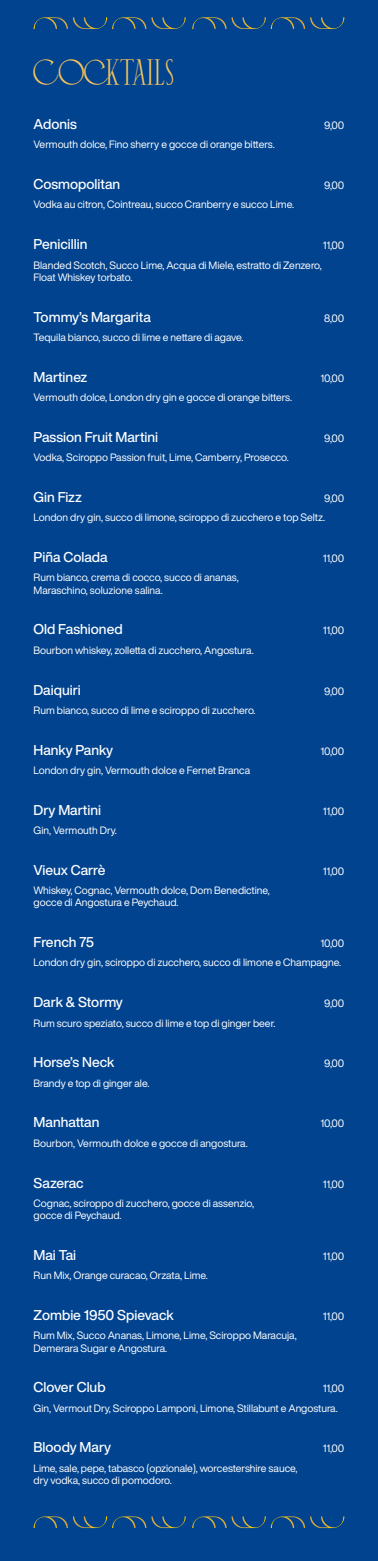
<style>
.page{position:relative;width:378px;height:1561px;background:#01438f}
.page>*{position:absolute;margin:0;border:0;box-sizing:border-box;transform-origin:0 0}
.t1{font:34.75px "Cyrano";letter-spacing:.015em;color:#f9c55b}
.t2{font:500 14px "Helvetica Now Display";color:#fff}
.t3{font:10.5px/12.2px "Helvetica Now Display";color:#fff}
</style>
<div class="page">
<svg style="left:34px;top:17px;width:152px;height:12px"></svg>
<svg style="left:192px;top:17px;width:152px;height:12px"></svg>
<svg style="left:34px;top:1516px;width:152px;height:12px"></svg>
<svg style="left:192px;top:1516px;width:152px;height:12px"></svg>
<h1 class="t1" style="left:34px;top:55px;width:142px">COCKTAILS</h1>
<h2 class="t2" style="left:34px;top:114px;width:45px">Adonis</h2>
<p class="t3" style="left:34px;top:138px;width:243px">Vermouth dolce, Fino sherry e gocce di orange bitters.</p>
<h2 class="t2" style="left:34px;top:175px;width:88px">Cosmopolitan</h2>
<p class="t3" style="left:34px;top:199px;width:262px">Vodka au citron, Cointreau, succo Cranberry e succo Lime.</p>
<p class="t3" style="left:324px;top:119px;width:22px">9,00</p>
<p class="t3" style="left:324px;top:179px;width:22px">9,00</p>
<h2 class="t2" style="left:34px;top:235px;width:55px">Penicillin</h2>
<p class="t3" style="left:34px;top:259px;width:290px">Blanded Scotch, Succo Lime, Acqua di Miele, estratto di Zenzero,<br>Float Whiskey torbato.</p>
<p class="t3" style="left:323px;top:239px;width:23px">11,00</p>
<h2 class="t2" style="left:34px;top:307px;width:119px">Tommy’s Margarita</h2>
<p class="t3" style="left:34px;top:331px;width:211px">Tequila bianco, succo di lime e nettare di agave.</p>
<p class="t3" style="left:324px;top:312px;width:22px">8,00</p>
<h2 class="t2" style="left:34px;top:367px;width:55px">Martinez</h2>
<p class="t3" style="left:34px;top:391px;width:260px">Vermouth dolce, London dry gin e gocce di orange bitters.</p>
<p class="t3" style="left:320px;top:372px;width:26px">10,00</p>
<h2 class="t2" style="left:34px;top:427px;width:126px">Passion Fruit Martini</h2>
<p class="t3" style="left:34px;top:451px;width:257px">Vodka, Sciroppo Passion fruit, Lime, Camberry, Prosecco.</p>
<p class="t3" style="left:324px;top:432px;width:22px">9,00</p>
<h2 class="t2" style="left:34px;top:487px;width:50px">Gin Fizz</h2>
<p class="t3" style="left:34px;top:511px;width:293px">London dry gin, succo di limone, sciroppo di zucchero e top Seltz.</p>
<p class="t3" style="left:324px;top:492px;width:22px">9,00</p>
<h2 class="t2" style="left:34px;top:547px;width:76px">Piña Colada</h2>
<p class="t3" style="left:34px;top:571px;width:207px">Rum bianco, crema di cocco, succo di ananas,<br>Maraschino, soluzione salina.</p>
<p class="t3" style="left:323px;top:552px;width:23px">11,00</p>
<h2 class="t2" style="left:34px;top:620px;width:91px">Old Fashioned</h2>
<p class="t3" style="left:34px;top:644px;width:222px">Bourbon whiskey, zolletta di zucchero, Angostura.</p>
<p class="t3" style="left:323px;top:624px;width:23px">11,00</p>
<h2 class="t2" style="left:34px;top:680px;width:49px">Daiquiri</h2>
<p class="t3" style="left:34px;top:704px;width:224px">Rum bianco, succo di lime e sciroppo di zucchero.</p>
<p class="t3" style="left:324px;top:684px;width:22px">9,00</p>
<h2 class="t2" style="left:34px;top:740px;width:81px">Hanky Panky</h2>
<p class="t3" style="left:34px;top:764px;width:218px">London dry gin, Vermouth dolce e Fernet Branca</p>
<p class="t3" style="left:320px;top:745px;width:26px">10,00</p>
<h2 class="t2" style="left:34px;top:800px;width:69px">Dry Martini</h2>
<p class="t3" style="left:34px;top:824px;width:85px">Gin, Vermouth Dry.</p>
<p class="t3" style="left:323px;top:805px;width:23px">11,00</p>
<h2 class="t2" style="left:34px;top:860px;width:74px">Vieux Carrè</h2>
<p class="t3" style="left:34px;top:884px;width:238px">Whiskey, Cognac, Vermouth dolce, Dom Benedictine, gocce di Angostura e Peychaud.</p>
<p class="t3" style="left:323px;top:865px;width:23px">11,00</p>
<h2 class="t2" style="left:34px;top:932px;width:62px">French 75</h2>
<p class="t3" style="left:34px;top:956px;width:309px">London dry gin, sciroppo di zucchero, succo di limone e Champagne.</p>
<p class="t3" style="left:320px;top:937px;width:26px">10,00</p>
<h2 class="t2" style="left:34px;top:992px;width:91px">Dark &amp; Stormy</h2>
<p class="t3" style="left:34px;top:1016px;width:243px">Rum scuro speziato, succo di lime e top di ginger beer.</p>
<p class="t3" style="left:324px;top:997px;width:22px">9,00</p>
<h2 class="t2" style="left:34px;top:1053px;width:82px">Horse’s Neck</h2>
<p class="t3" style="left:34px;top:1076px;width:117px">Brandy e top di ginger ale.</p>
<p class="t3" style="left:324px;top:1057px;width:22px">9,00</p>
<h2 class="t2" style="left:34px;top:1113px;width:67px">Manhattan</h2>
<p class="t3" style="left:34px;top:1137px;width:216px">Bourbon, Vermouth dolce e gocce di angostura.</p>
<p class="t3" style="left:320px;top:1117px;width:26px">10,00</p>
<h2 class="t2" style="left:34px;top:1173px;width:52px">Sazerac</h2>
<p class="t3" style="left:34px;top:1197px;width:222px">Cognac, sciroppo di zucchero, gocce di assenzio, gocce di Peychaud.</p>
<p class="t3" style="left:323px;top:1177px;width:23px">11,00</p>
<h2 class="t2" style="left:34px;top:1245px;width:44px">Mai Tai</h2>
<p class="t3" style="left:34px;top:1269px;width:176px">Run Mix, Orange curacao, Orzata, Lime.</p>
<p class="t3" style="left:323px;top:1250px;width:23px">11,00</p>
<h2 class="t2" style="left:34px;top:1305px;width:142px">Zombie 1950 Spievack</h2>
<p class="t3" style="left:34px;top:1329px;width:265px">Rum Mix, Succo Ananas, Limone, Lime, Sciroppo Maracuja,<br>Demerara Sugar e Angostura.</p>
<p class="t3" style="left:323px;top:1310px;width:23px">11,00</p>
<h2 class="t2" style="left:34px;top:1377px;width:74px">Clover Club</h2>
<p class="t3" style="left:34px;top:1401px;width:306px">Gin, Vermout Dry, Sciroppo Lamponi, Limone, Stillabunt e Angostura.</p>
<p class="t3" style="left:323px;top:1382px;width:23px">11,00</p>
<h2 class="t2" style="left:34px;top:1438px;width:79px">Bloody Mary</h2>
<p class="t3" style="left:34px;top:1461px;width:265px">Lime, sale, pepe, tabasco (opzionale), worcestershire sauce, dry vodka, succo di pomodoro.</p>
<p class="t3" style="left:323px;top:1442px;width:23px">11,00</p>
</div>
